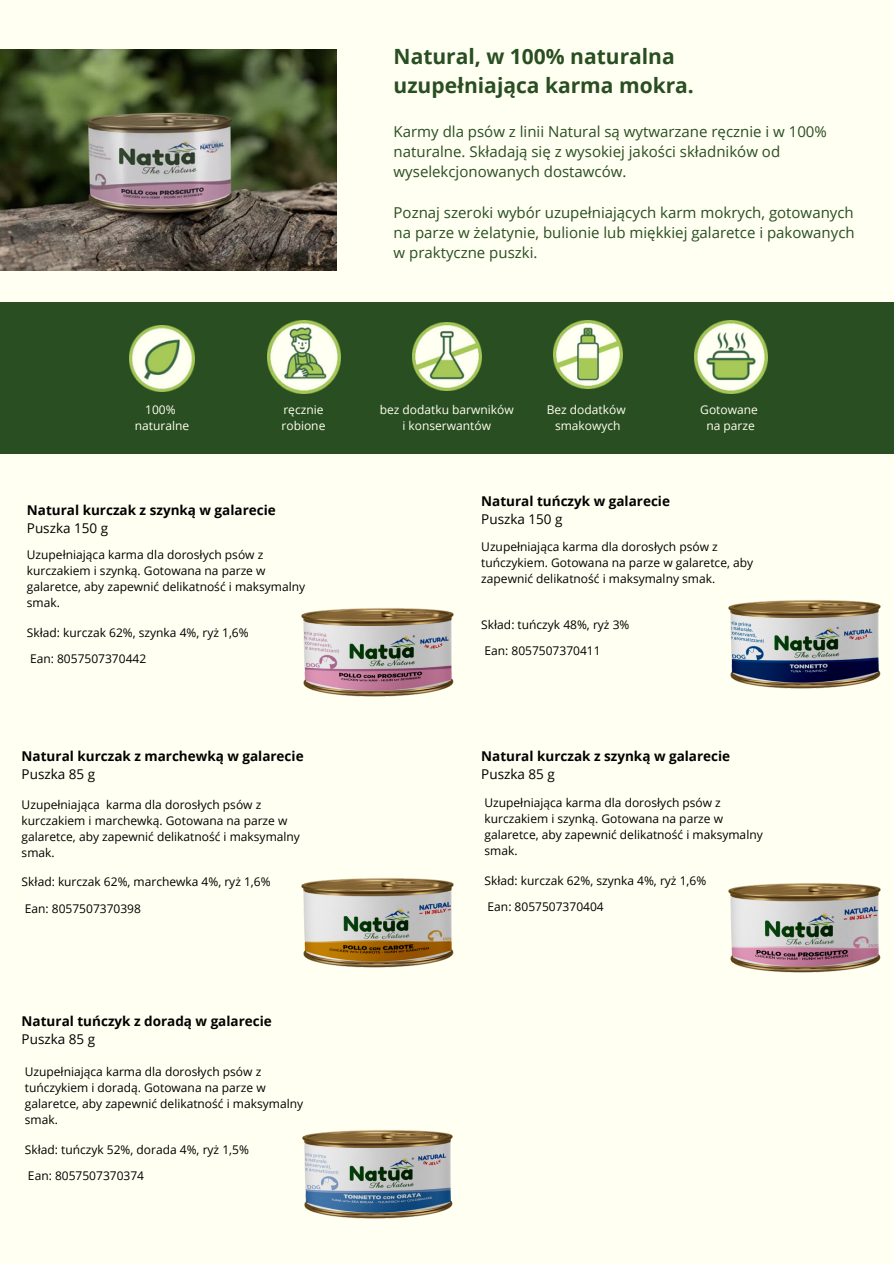
<style>
.page{position:relative;width:894px;height:1264px;background:#fff}
.page>*{position:absolute;margin:0;border:0;box-sizing:border-box;transform-origin:0 0}
.t1{font:700 21px/29.2px "Open Sans";color:#294e21}
.t2{font:15px/20.2px "Open Sans";color:#294e21}
.t3{font:700 13.5px/18px "Open Sans";color:#000}
.t4{font:12px/16px "Open Sans";color:#000}
.t5{font:12px "Open Sans";color:#fffff2}
.s1{font-weight:400}
</style>
<div class="page">
<div style="left:0;top:0;width:893px;height:1263px;background:#fffff2"></div>
<div style="left:0;top:302px;width:893px;height:151px;background:#294e21"></div>
<img style="left:129px;top:326px;width:66px;height:65px">
<img style="left:267px;top:320px;width:73px;height:73px">
<img style="left:412px;top:322px;width:69px;height:69px">
<img style="left:553px;top:320px;width:69px;height:69px">
<img style="left:694px;top:320px;width:73px;height:73px">
<img style="left:0;top:50px;width:336px;height:220px">
<img style="left:302px;top:1130px;width:151px;height:89px">
<img style="left:301px;top:878px;width:153px;height:90px">
<img style="left:301px;top:608px;width:153px;height:89px">
<img style="left:728px;top:600px;width:153px;height:89px">
<img style="left:728px;top:883px;width:153px;height:90px">
<p class="t1" style="left:393px;top:41px;width:302px">Natural, w 100% naturalna uzupełniająca karma mokra.</p>
<h1 class="t2" style="left:393px;top:121px;width:434px">Karmy dla psów z linii Natural są wytwarzane ręcznie i w 100% naturalne. Składają się z wysokiej jakości składników od wyselekcjonowanych dostawców.</h1>
<h2 class="t2" style="left:393px;top:202px;width:462px;text-align:justify">Poznaj szeroki wybór uzupełniających karm mokrych, gotowanych na parze w żelatynie, bulionie lub miękkiej galaretce i pakowanych w praktyczne puszki.</h2>
<h2 class="t5" style="left:145px;top:401px;width:32px">100%</h2>
<p class="t5" style="left:135px;top:417px;width:56px">naturalne</p>
<p class="t5" style="left:283px;top:401px;width:42px">ręcznie</p>
<p class="t5" style="left:281px;top:417px;width:45px">robione</p>
<p class="t3" style="left:27px;top:501px;width:250px">Natural kurczak z szynką w galarecie<br><span class="s1">Puszka 150 g</span></p>
<p class="t4" style="left:27px;top:546px;width:280px">Uzupełniająca karma dla dorosłych psów z kurczakiem i szynką. Gotowana na parze w galaretce, aby zapewnić delikatność i maksymalny smak.</p>
<p class="t4" style="left:27px;top:624px;width:223px">Skład: kurczak 62%, szynka 4%, ryż 1,6%</p>
<h3 class="t4" style="left:30px;top:650px;width:118px">Ean: 8057507370442</h3>
<p class="t3" style="left:22px;top:746px;width:283px">Natural kurczak z marchewką w galarecie<br><span class="s1">Puszka 85 g</span></p>
<p class="t4" style="left:22px;top:796px;width:280px">Uzupełniająca karma dla dorosłych psów z kurczakiem i marchewką. Gotowana na parze w galaretce, aby zapewnić delikatność i maksymalny smak.</p>
<h3 class="t4" style="left:22px;top:873px;width:250px">Skład: kurczak 62%, marchewka 4%, ryż 1,6%</h3>
<p class="t4" style="left:25px;top:899px;width:118px">Ean: 8057507370398</p>
<p class="t3" style="left:22px;top:1011px;width:252px">Natural tuńczyk z doradą w galarecie<br><span class="s1">Puszka 85 g</span></p>
<p class="t4" style="left:25px;top:1063px;width:280px">Uzupełniająca karma dla dorosłych psów z tuńczykiem i doradą. Gotowana na parze w galaretce, aby zapewnić delikatność i maksymalny smak.</p>
<p class="t4" style="left:25px;top:1140px;width:225px">Skład: tuńczyk 52%, dorada 4%, ryż 1,5%</p>
<p class="t4" style="left:28px;top:1167px;width:118px">Ean: 8057507370374</p>
<p class="t5" style="left:379px;top:401px;width:135px">bez dodatku barwników</p>
<p class="t5" style="left:402px;top:417px;width:90px">i konserwantów</p>
<p class="t5" style="left:546px;top:401px;width:80px">Bez dodatków</p>
<p class="t5" style="left:555px;top:417px;width:67px">smakowych</p>
<p class="t3" style="left:481px;top:491px;width:190px">Natural tuńczyk w galarecie<br><span class="s1">Puszka 150 g</span></p>
<p class="t5" style="left:700px;top:401px;width:59px">Gotowane</p>
<p class="t5" style="left:706px;top:417px;width:50px">na parze</p>
<p class="t4" style="left:481px;top:538px;width:273px">Uzupełniająca karma dla dorosłych psów z tuńczykiem. Gotowana na parze w galaretce, aby zapewnić delikatność i maksymalny smak.</p>
<p class="t4" style="left:481px;top:616px;width:150px">Skład: tuńczyk 48%, ryż 3%</p>
<p class="t4" style="left:484px;top:642px;width:118px">Ean: 8057507370411</p>
<p class="t3" style="left:481px;top:746px;width:250px">Natural kurczak z szynką w galarecie<br><span class="s1">Puszka 85 g</span></p>
<h3 class="t4" style="left:484px;top:794px;width:280px">Uzupełniająca karma dla dorosłych psów z kurczakiem i szynką. Gotowana na parze w galaretce, aby zapewnić delikatność i maksymalny smak.</h3>
<p class="t4" style="left:484px;top:871px;width:223px">Skład: kurczak 62%, szynka 4%, ryż 1,6%</p>
<p class="t4" style="left:487px;top:898px;width:118px">Ean: 8057507370404</p>
</div>
